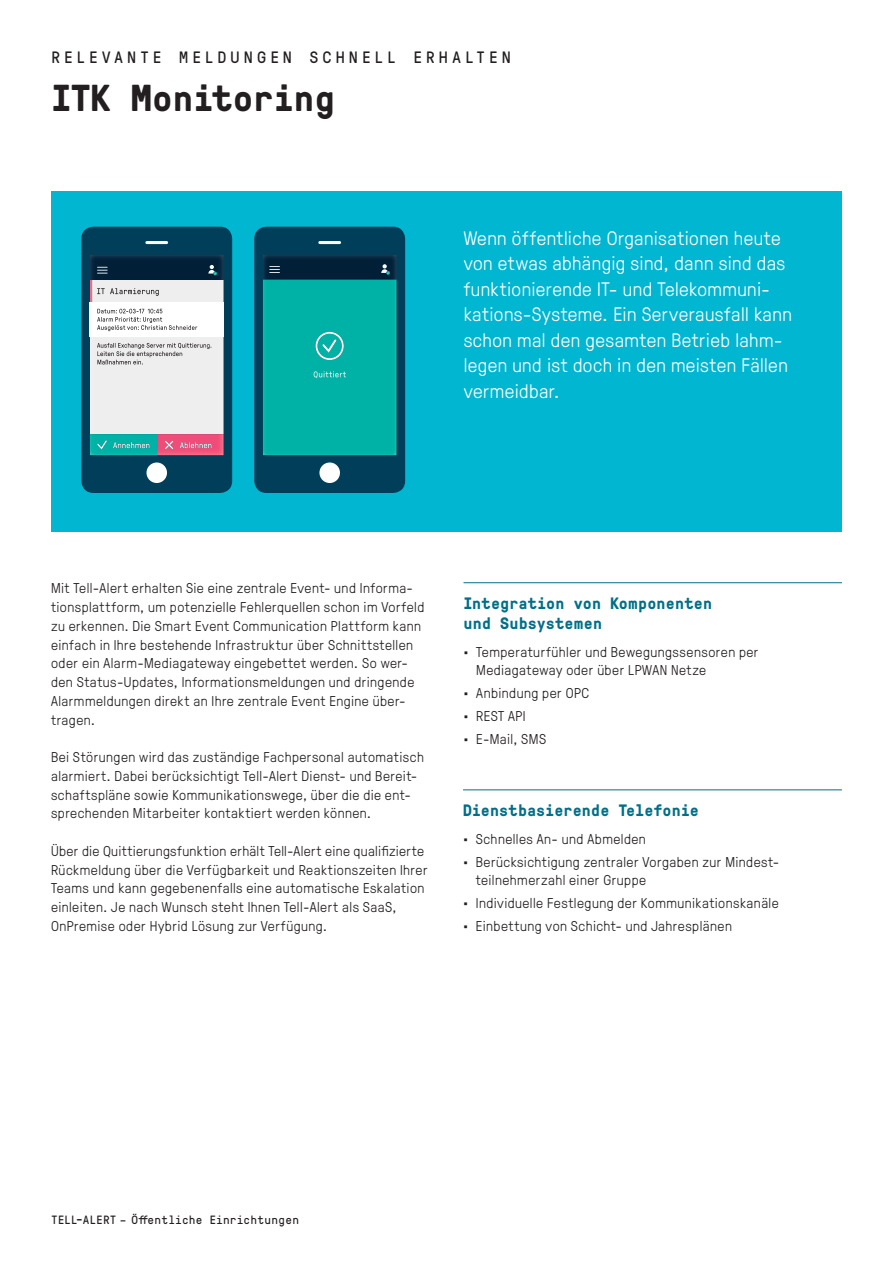
<style>
.page{position:relative;width:893px;height:1263px;background:#fff}
.page>*{position:absolute;margin:0;border:0;box-sizing:border-box;transform-origin:0 0}
.t1{font:700 37.5px "GT Pressura Mono";letter-spacing:-.005em;color:#231f20}
.t2{font:300 19.5px/25.5px "GT Pressura";letter-spacing:.02em;color:#fff}
.t3{font:700 16.5px/20.2px "GT Pressura Mono";letter-spacing:.01em;color:#006f87}
.t4{font:16.5px "GT Pressura Mono";letter-spacing:.23em;color:#231f20}
.t5{font:300 14.25px/18.8px "GT Pressura";letter-spacing:.03em;color:#231f20}
.t6{font:12px "GT Pressura Mono";letter-spacing:.02em;color:#231f20}
</style>
<div class="page">
<hr style="left:463px;top:582px;width:379px;height:1px;background:#006f87">
<hr style="left:463px;top:789px;width:379px;height:1px;background:#006f87">
<div style="left:51px;top:191px;width:791px;height:340px;background:#00b6d1"></div>
<div style="left:254px;top:227px;width:151px;height:266px;background:#003e5a;border-radius:12px"></div>
<img style="left:263px;top:255px;width:133px;height:200px">
<img style="left:314px;top:371px;width:32px;height:7px">
<img style="left:316px;top:332px;width:28px;height:28px">
<img style="left:322px;top:339px;width:14px;height:14px">
<svg style="left:381px;top:264px;width:9px;height:11px"></svg>
<svg style="left:269px;top:266px;width:11px;height:7px"></svg>
<hr style="left:320px;top:241px;width:20px;height:3px;background:#fff">
<div style="left:319px;top:462px;width:21px;height:21px;background:#fff;border-radius:50%"></div>
<div style="left:81px;top:227px;width:151px;height:266px;background:#003e5a;border-radius:12px"></div>
<hr style="left:147px;top:241px;width:20px;height:3px;background:#fff">
<div style="left:146px;top:462px;width:21px;height:21px;background:#fff;border-radius:50%"></div>
<img style="left:90px;top:255px;width:134px;height:200px">
<div style="left:90px;top:302px;width:134px;height:35px;background:#fff"></div>
<svg style="left:113px;top:442px;width:36px;height:6px"></svg>
<svg style="left:97px;top:440px;width:10px;height:10px"></svg>
<svg style="left:180px;top:442px;width:32px;height:6px"></svg>
<svg style="left:165px;top:441px;width:8px;height:8px"></svg>
<img style="left:90px;top:280px;width:2px;height:22px">
<svg style="left:208px;top:265px;width:9px;height:10px"></svg>
<svg style="left:97px;top:267px;width:11px;height:7px"></svg>
<svg style="left:97px;top:288px;width:62px;height:8px"></svg>
<svg style="left:97px;top:343px;width:114px;height:21px;background:#d0cfd0"></svg>
<svg style="left:97px;top:309px;width:100px;height:22px;background:#e0dfdf"></svg>
<p class="t4" style="left:51px;top:46px;width:461px">RELEVANTE MELDUNGEN SCHNELL ERHALTEN</p>
<h1 class="t1" style="left:51px;top:71px;width:285px">ITK Monitoring</h1>
<p class="t2" style="left:464px;top:224px;width:330px">Wenn öffentliche Organisationen heute von etwas abhängig sind, dann sind das funktionierende IT- und Telekommuni&shy;kations-Systeme. Ein Serverausfall kann schon mal den gesamten Betrieb lahm&shy;legen und ist doch in den meisten Fällen vermeidbar.</p>
<p class="t5" style="left:51px;top:578px;width:375px">Mit Tell-Alert erhalten Sie eine zentrale Event- und Informa&shy;tionsplattform, um potenzielle Fehlerquellen schon im Vorfeld zu erkennen. Die Smart Event Communication Plattform kann einfach in Ihre bestehende Infrastruktur über Schnittstellen oder ein Alarm-Mediagateway eingebettet werden. So wer&shy;den Status-Updates, Informationsmeldungen und dringende Alarmmeldungen direkt an Ihre zentrale Event Engine über&shy;tragen.</p>
<p class="t5" style="left:51px;top:747px;width:374px">Bei Störungen wird das zuständige Fachpersonal automatisch alarmiert. Dabei berücksichtigt Tell-Alert Dienst- und Bereit&shy;schaftspläne sowie Kommunikationswege, über die die ent&shy;sprechenden Mitarbeiter kontaktiert werden können.</p>
<p class="t5" style="left:51px;top:840px;width:378px">Über die Quittierungsfunktion erhält Tell-Alert eine qualifizierte Rückmeldung über die Verfügbarkeit und Reaktionszeiten Ihrer Teams und kann gegebenenfalls eine automatische Eskalation einleiten. Je nach Wunsch steht Ihnen Tell-Alert als SaaS, OnPremise oder Hybrid Lösung zur Verfügung.</p>
<p class="t3" style="left:463px;top:592px;width:250px">Integration von Komponenten und Subsystemen</p>
<p class="t5" style="left:476px;top:641px;width:284px;text-indent:-13px">• Temperaturfühler und Bewegungssensoren per<br>Mediagateway oder über LPWAN Netze</p>
<p class="t5" style="left:463px;top:683px;width:127px">• Anbindung per OPC</p>
<p class="t5" style="left:463px;top:706px;width:64px">• REST API</p>
<p class="t5" style="left:463px;top:729px;width:84px">• E-Mail, SMS</p>
<p class="t3" style="left:463px;top:799px;width:237px">Dienstbasierende Telefonie</p>
<p class="t5" style="left:463px;top:828px;width:184px">• Schnelles An- und Abmelden</p>
<p class="t5" style="left:476px;top:851px;width:305px;text-indent:-13px">• Berücksichtigung zentraler Vorgaben zur Mindest&shy;teilnehmerzahl einer Gruppe</p>
<p class="t5" style="left:463px;top:893px;width:317px">• Individuelle Festlegung der Kommunikationskanäle</p>
<p class="t5" style="left:463px;top:916px;width:270px">• Einbettung von Schicht- und Jahresplänen</p>
<p class="t6" style="left:51px;top:1211px;width:250px">TELL-ALERT – Öffentliche Einrichtungen</p>
</div>
